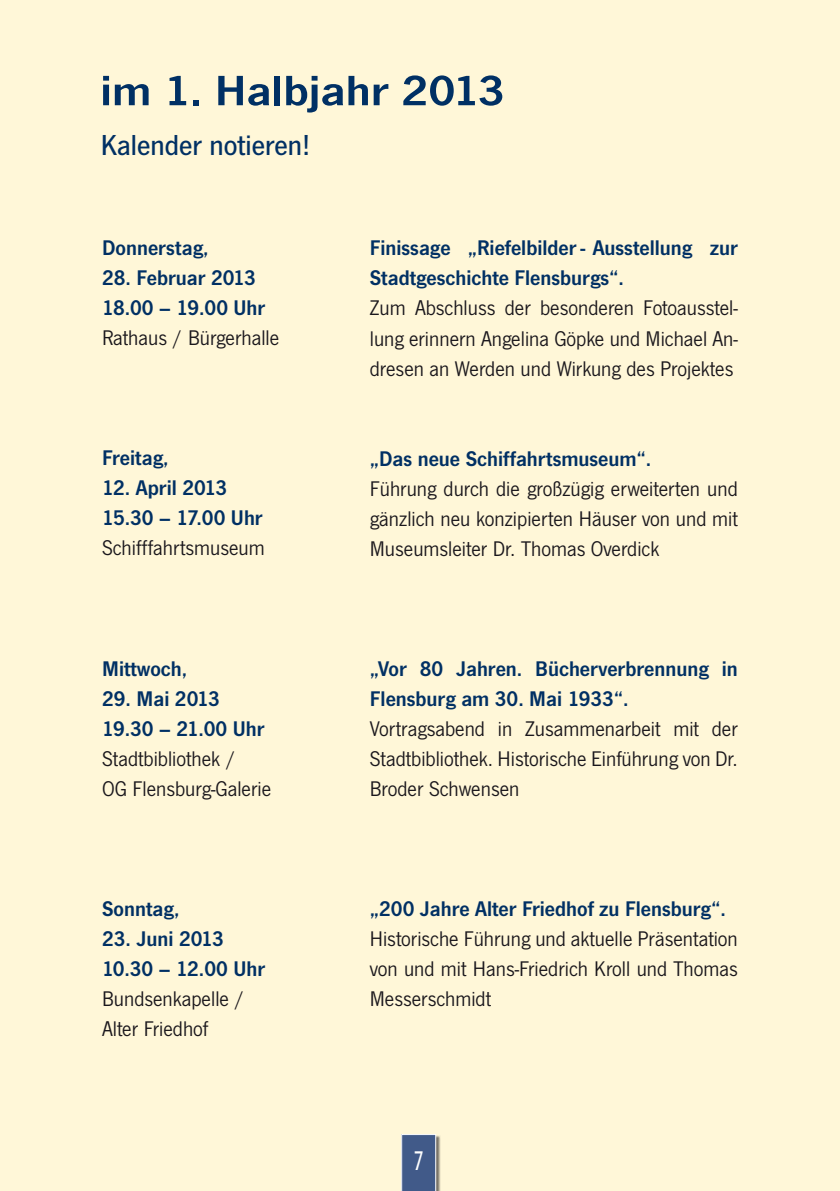
<style>
.page{position:relative;width:840px;height:1191px;background:#fff}
.page>*{position:absolute;margin:0;border:0;box-sizing:border-box;transform-origin:0 0}
.t1{font:600 44px "News Gothic T";color:#003064;scale:1.15 1}
.t2{font:500 30px "News Gothic T";color:#003064}
.t3{font:500 28px "News Gothic T";color:#fff;scale:.7 1}
.t4{font:22px/30px "News Gothic T";color:#1a171c;text-align:justify}
.t5{font:600 22px/30px "News Gothic T";color:#003064}
</style>
<div class="page">
<div style="left:0;top:0;width:839px;height:1191px;background:#fff7d8"></div>
<div style="left:402px;top:1135px;width:38px;height:56px;background:#1a171c;opacity:.6"></div>
<svg style="left:401px;top:1134px;width:35px;height:57px"></svg>
<h1 class="t1" style="left:100px;top:65px;width:353px">im 1. Halbjahr 2013</h1>
<h2 class="t2" style="left:101px;top:127px;width:211px">Kalender notieren!</h2>
<p class="t5" style="left:102px;top:233px;width:108px">Donnerstag,</p>
<p class="t5" style="left:102px;top:263px;width:165px">28. Februar 2013<br>18.00 – 19.00 Uhr</p>
<p class="t4" style="left:102px;top:323px;width:178px">Rathaus / Bürgerhalle</p>
<p class="t5" style="left:102px;top:443px;width:68px">Freitag,</p>
<p class="t5" style="left:102px;top:473px;width:162px">12. April 2013<br>15.30 – 17.00 Uhr</p>
<p class="t4" style="left:102px;top:533px;width:164px">Schifffahrtsmuseum</p>
<p class="t5" style="left:102px;top:653px;width:87px">Mittwoch,</p>
<p class="t5" style="left:102px;top:683px;width:164px">29. Mai 2013<br>19.30 – 21.00 Uhr</p>
<p class="t4" style="left:102px;top:743px;width:170px">Stadtbibliothek /<br>OG Flensburg-Galerie</p>
<p class="t5" style="left:102px;top:893px;width:79px">Sonntag,</p>
<p class="t5" style="left:102px;top:923px;width:164px">23. Juni 2013<br>10.30 – 12.00 Uhr</p>
<p class="t4" style="left:102px;top:983px;width:144px">Bundsenkapelle /<br>Alter Friedhof</p>
<p class="t5" style="left:369px;top:233px;width:369px">Finissage „Riefelbilder - Ausstellung zur<br>Stadtgeschichte Flensburgs“.</p>
<p class="t4" style="left:369px;top:293px;width:369px">Zum Abschluss der besonderen Fotoausstel&shy;lung erinnern Angelina Göpke und Michael An&shy;dresen an Werden und Wirkung des Projektes</p>
<p class="t5" style="left:369px;top:443px;width:283px">„Das neue Schiffahrtsmuseum“.</p>
<p class="t4" style="left:369px;top:473px;width:369px">Führung durch die großzügig erweiterten und gänzlich neu konzipierten Häuser von und mit Museumsleiter Dr. Thomas Overdick</p>
<p class="t5" style="left:369px;top:653px;width:369px">„Vor 80 Jahren. Bücherverbrennung in<br>Flensburg am 30. Mai 1933“.</p>
<p class="t4" style="left:369px;top:713px;width:369px">Vortragsabend in Zusammenarbeit mit der Stadtbibliothek. Historische Einführung von Dr.<br>Broder Schwensen</p>
<p class="t5" style="left:369px;top:893px;width:357px">„200 Jahre Alter Friedhof zu Flensburg“.</p>
<p class="t4" style="left:369px;top:923px;width:369px">Historische Führung und aktuelle Präsentation von und mit Hans-Friedrich Kroll und Thomas Messerschmidt</p>
<p class="t3" style="left:413px;top:1144px;width:16px">7</p>
</div>
